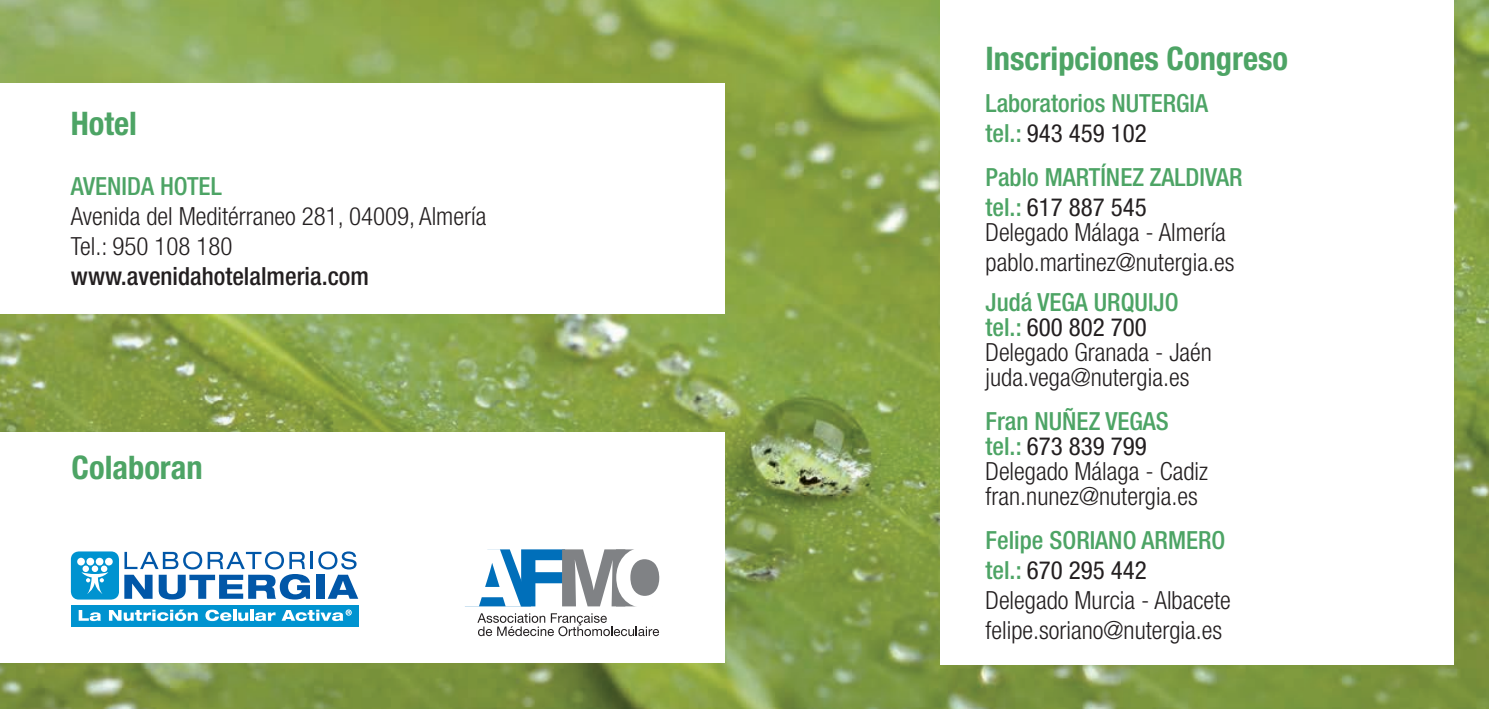
<style>
.page{position:relative;width:1489px;height:709px;background:#fff}
.page>*{position:absolute;margin:0;border:0;box-sizing:border-box;transform-origin:0 0}
.t1{font:700 condensed 32.5px "Helvetica Neue";color:#4da465}
.t2{font:300 condensed 25px/25px "Helvetica Neue";color:#231f20}
.t3{font:500 condensed 25px/30px "Helvetica Neue";color:#4da465}
.t4{font:500 condensed 25px "Helvetica Neue";color:#231f20}
.s1{font-weight:400;color:#231f20}
.s2{font-weight:500;color:#4da465}
.s3{font-weight:400}
</style>
<div class="page">
<img style="left:0;top:0;width:1488px;height:709px">
<div style="left:0;top:84px;width:724px;height:230px;background:#fff"></div>
<div style="left:940px;top:0;width:513px;height:664px;background:#fff"></div>
<div style="left:0;top:432px;width:724px;height:230px;background:#fff"></div>
<svg style="left:465px;top:549px;width:195px;height:87px"></svg>
<div style="left:71px;top:605px;width:287px;height:21px;background:#0093d0"></div>
<hr style="left:310px;top:552px;width:3px;height:17px;background:#0157a8">
<svg style="left:71px;top:551px;width:239px;height:48px"></svg>
<div style="left:316px;top:574px;width:8px;height:25px;background:#0157a8"></div>
<svg style="left:318px;top:551px;width:40px;height:48px"></svg>
<svg style="left:79px;top:610px;width:22px;height:11px"></svg>
<svg style="left:109px;top:609px;width:89px;height:12px"></svg>
<svg style="left:205px;top:609px;width:70px;height:12px"></svg>
<svg style="left:281px;top:609px;width:71px;height:12px"></svg>
<h1 class="t1" style="left:71px;top:104px;width:68px">Hotel</h1>
<p class="t3" style="left:71px;top:171px;width:152px">Aven ida Hotel</p>
<p class="t2" style="left:71px;top:201px;width:417px;line-height:30px">Avenida del Meditérraneo 281, 04009, Almería<br>Tel.: 950 108 180</p>
<p class="t4" style="left:71px;top:261px;width:299px">www.avenidahotelalmeria.com</p>
<h1 class="t1" style="left:72px;top:447px;width:133px">Colaboran</h1>
<h1 class="t1" style="left:985px;top:38px;width:304px">Inscripciones Congreso</h1>
<p class="t3" style="left:985px;top:88px;width:224px">Laboratorios NUTERGIA tel.: <span class="s1">943 459 102</span></p>
<p class="t3" style="left:985px;top:162px;width:201px">Pablo MARTÍNEZ ZALDIV</p>
<p class="t3" style="left:1216px;top:162px;width:26px">AR</p>
<p class="t2" style="left:985px;top:195px;width:242px"><span class="s2">tel.:</span> <span class="s3">617 887 545<br></span>Delegado Málaga - Almería</p>
<p class="t2" style="left:985px;top:250px;width:250px">pablo.martinez@nutergia.es</p>
<p class="t2" style="left:985px;top:289px;width:228px"><span class="s2">Judá VEGA URQUIJO tel.:</span> <span class="s3">600 802 700<br></span>Delegado Granada - Jaén juda.vega@nutergia.es</p>
<p class="t2" style="left:985px;top:408px;width:224px"><span class="s2">Fran NUÑEZ VEGAS tel.:</span> <span class="s3">673 839 799<br></span>Delegado Málaga - Cadiz fran.nunez@nutergia.es</p>
<p class="t2" style="left:985px;top:525px;width:247px;line-height:30px"><span class="s2">Felipe SORIANO ARMERO tel.:</span> <span class="s3">670 295 442<br></span>Delegado Murcia - Albacete felipe.soriano@nutergia.es</p>
</div>
